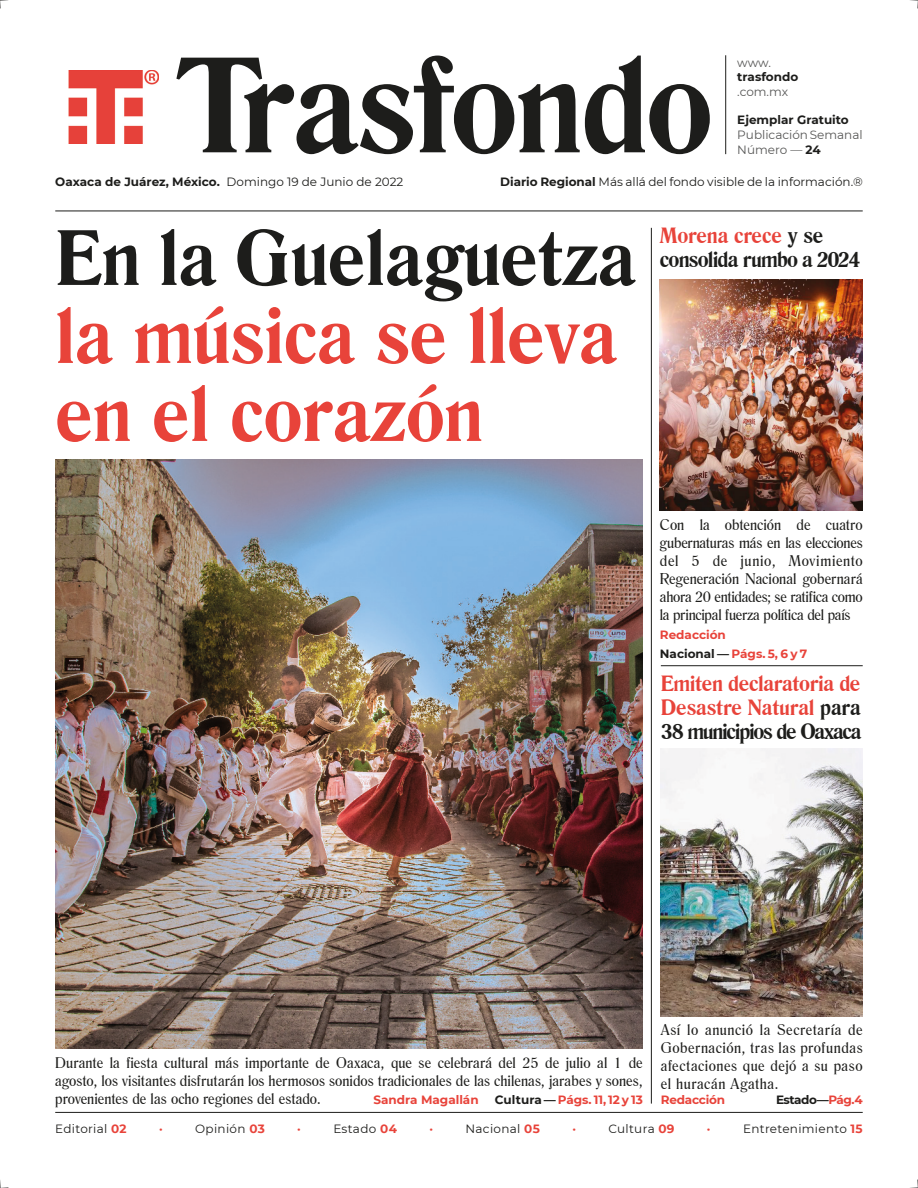
<style>
.page{position:relative;width:918px;height:1188px;background:#fff}
.page>*{position:absolute;margin:0;border:0;box-sizing:border-box;transform-origin:0 0}
.t1{font:700 75px/78px "Romana BT";letter-spacing:-.01em;color:#e8433a}
.t2{font:700 21px/24px "Romana BT";letter-spacing:-.02em;color:#e8433a;text-align:justify}
.t3{font:700 21px/24px "Romana BT";letter-spacing:-.04em;color:#1d1d1b}
.t4{font:15px/18px "Romana BT";color:#1d1d1b;text-align:justify}
.Inidice_pie_de_porta{font:12px "Montserrat";letter-spacing:.015em;color:#1d1d1b}
.t5{font:700 12px "Montserrat";color:#1d1d1b}
.Inidice_pie_de_porta-2{font:700 12px "Montserrat";color:#e8433a}
.t6{font:12px "Montserrat";color:#575756}
.t7{font:700 12px "Montserrat";letter-spacing:-.04em;color:#1d1d1b}
.Inidice_pie_de_porta-3{font:700 12px "Montserrat";letter-spacing:-.02em;color:#e8433a}
.s1{font-weight:700;color:#1d1d1b}
.s2{font-weight:400}
.s3{font-weight:700}
.s4{color:#1d1d1b}
.s5{color:#e8433a}
.s6{font-weight:700;color:#e8433a}
</style>
<div class="page">
<hr style="left:55px;top:1112px;width:808px;height:1px;background:#1d1d1b">
<hr style="left:55px;top:211px;width:808px;height:1px;background:#1d1d1b">
<hr style="left:725px;top:55px;width:1px;height:99px;background:#1d1d1b">
<svg style="left:176px;top:56px;width:534px;height:98px"></svg>
<img style="left:69px;top:70px;width:90px;height:74px">
<svg style="left:910px;top:0;width:8px;height:8px"></svg>
<svg style="left:910px;top:1180px;width:8px;height:8px"></svg>
<svg style="left:0;top:1180px;width:8px;height:8px"></svg>
<svg style="left:0;top:0;width:8px;height:8px"></svg>
<hr style="left:651px;top:228px;width:1px;height:876px;background:#1d1d1b">
<hr style="left:661px;top:665px;width:202px;height:1px;background:#1d1d1b">
<img style="left:660px;top:279px;width:203px;height:232px">
<img style="left:55px;top:459px;width:588px;height:590px">
<img style="left:661px;top:748px;width:202px;height:268px">
<p class="t6" style="left:737px;top:54px;width:35px">www.</p>
<p class="t5" style="left:737px;top:68px;width:63px">trasfondo</p>
<p class="t6" style="left:737px;top:83px;width:52px">.com.mx</p>
<p class="t5" style="left:737px;top:111px;width:113px">Ejemplar Gratuito</p>
<p class="t6" style="left:737px;top:127px;width:127px">Publicación Semanal</p>
<p class="t6" style="left:737px;top:142px;width:85px">Número — <span class="s1">24</span></p>
<p class="t5" style="left:55px;top:174px;width:350px">Oaxaca de Juárez, México. <span class="s2">Domingo 19 de Junio de 2022</span></p>
<p class="Inidice_pie_de_porta" style="left:500px;top:174px;width:364px"><span class="s3">Diario Regional</span> Más allá del fondo visible de la información.®</p>
<p class="t1" style="left:55px;top:218px;width:582px"><span class="s4">En la Guelaguetza </span>la música se lleva en el corazón</p>
<p class="t3" style="left:660px;top:223px;width:202px"><span class="s5">Morena crece</span> y se consolida rumbo a 2024</p>
<p class="t4" style="left:660px;top:515px;width:204px">Con la obtención de cuatro gubernaturas más en las elecciones del 5 de junio, Movimiento Regeneración Nacional gobernará ahora 20 entidades; se ratifica como la principal fuerza política del país</p>
<p class="Inidice_pie_de_porta-2" style="left:660px;top:645px;width:149px"><span class="s4">Nacional ―</span> Págs. 5, 6 y 7</p>
<p class="Inidice_pie_de_porta-2" style="left:660px;top:626px;width:68px">Redacción</p>
<p class="t2" style="left:661px;top:671px;width:202px">Emiten declaratoria de Desastre Natural <span class="s4">para 38 municipios de Oaxaca</span></p>
<p class="t4" style="left:55px;top:1053px;width:589px">Durante la fiesta cultural más importante de Oaxaca, que se celebrará del 25 de julio al 1 de agosto, los visitantes disfrutarán los hermosos sonidos tradicionales de las chilenas, jarabes y sones, provenientes de las ocho regiones del estado.</p>
<p class="Inidice_pie_de_porta-2" style="left:373px;top:1091px;width:107px">Sandra Magallán</p>
<p class="Inidice_pie_de_porta-2" style="left:495px;top:1091px;width:149px"><span class="s4">Cultura ―</span> Págs. 11, 12 y 13</p>
<p class="t4" style="left:661px;top:1020px;width:203px">Así lo anunció la Secretaría de Gobernación, tras las profundas afectaciones que dejó a su paso el huracán Agatha.</p>
<p class="Inidice_pie_de_porta-3" style="left:661px;top:1091px;width:66px">Redacción</p>
<p class="t7" style="left:776px;top:1091px;width:88px">Estado ― <span class="s5">Pág. 4</span></p>
<p class="Inidice_pie_de_porta" style="left:55px;top:1120px;width:73px">Editorial <span class="s6">02</span></p>
<p class="Inidice_pie_de_porta-2" style="left:159px;top:1120px;width:5px">·</p>
<p class="Inidice_pie_de_porta" style="left:195px;top:1120px;width:71px">Opinión <span class="s6">03</span></p>
<p class="Inidice_pie_de_porta-2" style="left:297px;top:1120px;width:5px">·</p>
<p class="Inidice_pie_de_porta" style="left:333px;top:1120px;width:65px">Estado <span class="s6">04</span></p>
<p class="Inidice_pie_de_porta-2" style="left:429px;top:1120px;width:5px">·</p>
<p class="Inidice_pie_de_porta" style="left:466px;top:1120px;width:76px">Nacional <span class="s6">05</span></p>
<p class="Inidice_pie_de_porta-2" style="left:572px;top:1120px;width:5px">·</p>
<p class="Inidice_pie_de_porta" style="left:608px;top:1120px;width:67px">Cultura <span class="s6">09</span></p>
<p class="Inidice_pie_de_porta-2" style="left:707px;top:1120px;width:5px">·</p>
<p class="Inidice_pie_de_porta" style="left:743px;top:1120px;width:121px">Entretenimiento <span class="s6">15</span></p>
</div>
